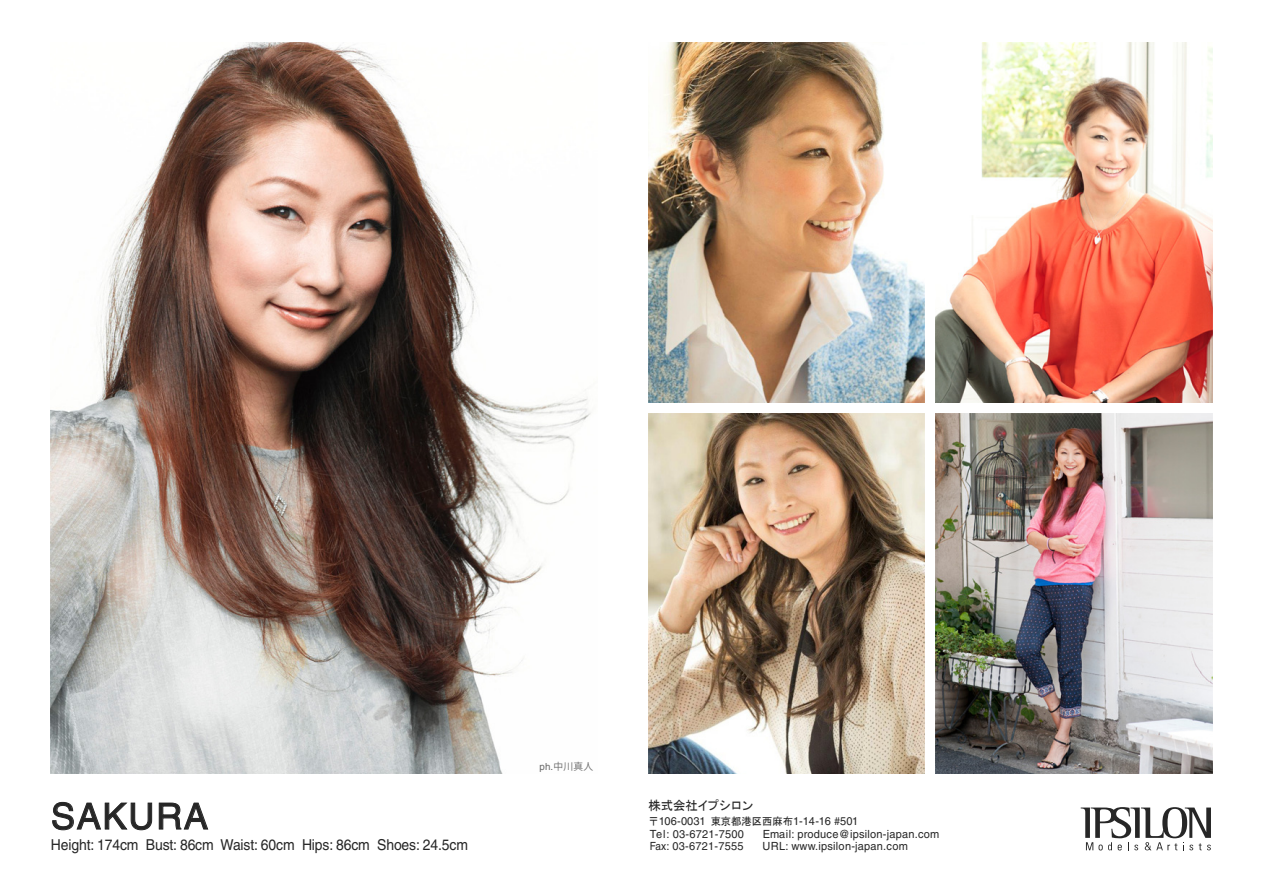
<style>
.page{position:relative;width:1263px;height:893px;background:#fff}
.page>*{position:absolute;margin:0;border:0;box-sizing:border-box;transform-origin:0 0}
.t1{font:36.15px "Helvetica";letter-spacing:.045em;color:#262626}
.t2{font:15px "Helvetica";letter-spacing:-.01em;color:#262626;scale:.93 1}
.t3{font:12.75px "MS Gothic";letter-spacing:-.06em;color:#262626}
.t4{font:11.25px/12.8px "Helvetica";letter-spacing:.02em;color:#262626}
.t5{font:11.25px "Helvetica";letter-spacing:.02em;color:#262626;scale:.9 1}
.t6{font:9.75px "Koz Go Pro";color:#666}
.s1{font-family:"Helvetica"}
.s2{font-family:"MS Gothic";font-size:10.5px}
</style>
<div class="page">
<img style="left:936px;top:43px;width:276px;height:360px">
<img style="left:936px;top:414px;width:276px;height:360px">
<img style="left:648px;top:43px;width:277px;height:360px">
<img style="left:648px;top:414px;width:277px;height:360px">
<img style="left:51px;top:43px;width:540px;height:731px">
<svg style="left:52px;top:802px;width:100px;height:28px"></svg>
<svg style="left:159px;top:803px;width:49px;height:27px"></svg>
<svg style="left:1081px;top:807px;width:130px;height:43px"></svg>
<p class="t6" style="left:539px;top:760px;width:55px"><span class="s1">ph.</span>中川真人</p>
<h1 class="t1" style="left:51px;top:795px;width:159px">SAKURA</h1>
<p class="t3" style="left:648px;top:799px;width:107px">株式会社イプシロン</p>
<p class="t4" style="left:648px;top:815px;width:211px"><span class="s2">〒</span>106-0031 <span class="s2">東京都港区西麻布</span>1-14-16 #501<br>Tel: 03-6721-7500</p>
<p class="t4" style="left:763px;top:827px;width:178px">Email: produce@ipsilon-japan.com</p>
<h2 class="t2" style="left:51px;top:836px;width:450px">Height: 174cm Bust: 86cm Waist: 60cm Hips: 86cm Shoes: 24.5cm</h2>
<p class="t5" style="left:650px;top:840px;width:106px">Fax: 03-6721-7555</p>
<p class="t4" style="left:763px;top:840px;width:147px">URL: www.ipsilon-japan.com</p>
</div>
